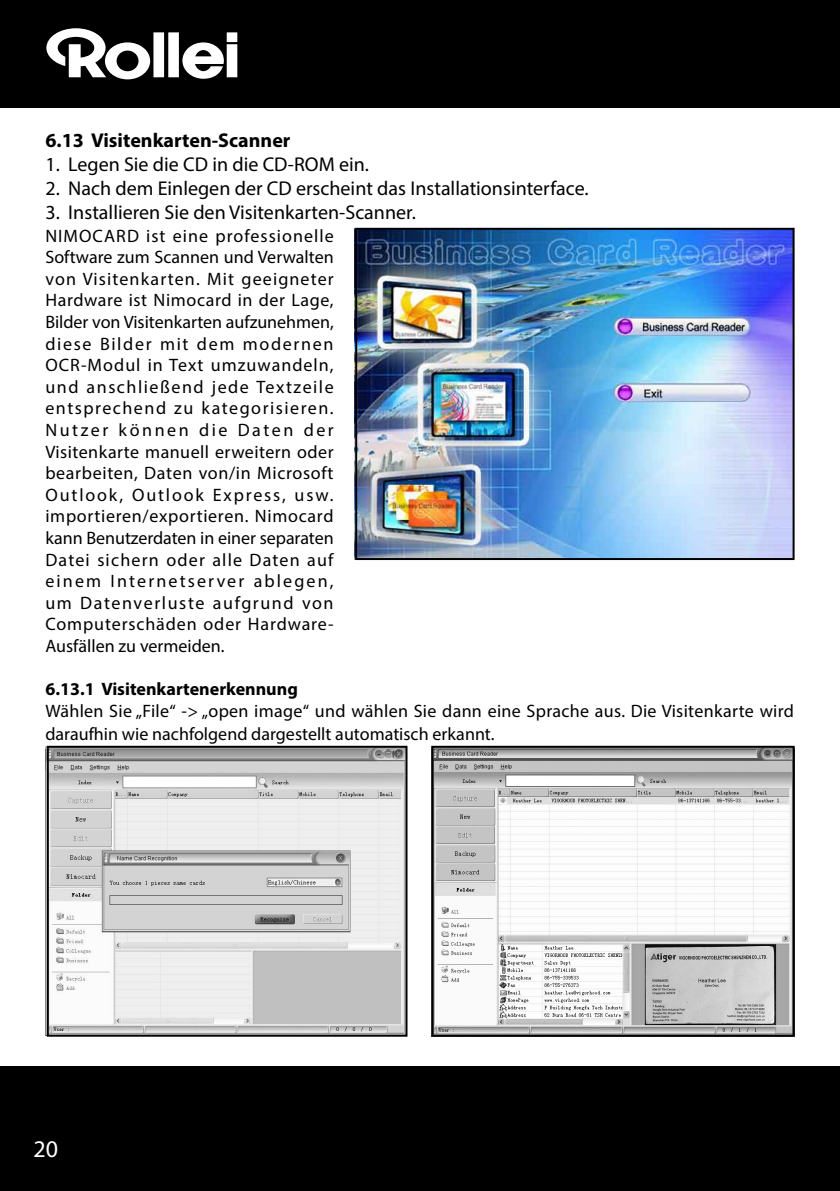
<style>
.page{position:relative;width:840px;height:1191px;background:#fff}
.page>*{position:absolute;margin:0;border:0;box-sizing:border-box;transform-origin:0 0}
.t1{font:24px "Myriad Pro";color:#fff}
.t2{font:20px "Myriad Pro";color:#000}
.t3{font:700 20px "Myriad Pro";color:#000}
.t4{font:18px/21.6px "Myriad Pro";letter-spacing:.015em;color:#000;text-align:justify}
.t5{font:700 18px "Myriad Pro";color:#000}
</style>
<div class="page">
<div style="left:0;top:1066px;width:839px;height:125px;background:#000"></div>
<div style="left:0;top:0;width:839px;height:108px;background:#000"></div>
<svg style="left:46px;top:28px;width:191px;height:51px"></svg>
<img style="left:354px;top:228px;width:437px;height:332px">
<img style="left:45px;top:746px;width:359px;height:289px">
<img style="left:434px;top:749px;width:357px;height:284px">
<div style="left:431px;top:746px;width:363px;height:290px;border:2px solid #000"></div>
<div style="left:355px;top:228px;width:439px;height:332px;border:2px solid #000"></div>
<div style="left:47px;top:746px;width:360px;height:290px;border:2px solid #000"></div>
<p class="t3" style="left:45px;top:127px;width:246px">6.13 Visitenkarten-Scanner</p>
<p class="t2" style="left:45px;top:152px;width:325px">1. Legen Sie die CD in die CD-ROM ein.</p>
<p class="t2" style="left:45px;top:176px;width:544px">2. Nach dem Einlegen der CD erscheint das Installationsinterface.</p>
<p class="t2" style="left:45px;top:200px;width:372px">3. Installieren Sie den Visitenkarten-Scanner.</p>
<p class="t4" style="left:45px;top:224px;width:290px">NIMOCARD ist eine professionelle Software zum Scannen und Verwalten von Visitenkarten. Mit geeigneter Hardware ist Nimocard in der Lage, Bilder von Visitenkarten aufzunehmen, diese Bilder mit dem modernen OCR-Modul in Text umzuwandeln, und anschließend jede Textzeile entsprechend zu kategorisieren.<br>Nutzer können die Daten der Visitenkarte manuell erweitern oder bearbeiten, Daten von/in Microsoft Outlook, Outlook Express, usw. importieren/exportieren. Nimocard kann Benutzerdaten in einer separaten Datei sichern oder alle Daten auf einem Internetserver ablegen, um Datenverluste aufgrund von Computerschäden oder Hardware-Ausfällen zu vermeiden.</p>
<p class="t5" style="left:45px;top:677px;width:254px">6.13.1 Visitenkartenerkennung</p>
<p class="t4" style="left:45px;top:699px;width:749px;line-height:22.6px">Wählen Sie „File“ -&gt; „open image“ und wählen Sie dann eine Sprache aus. Die Visitenkarte wird daraufhin wie nachfolgend dargestellt automatisch erkannt.</p>
<h1 class="t1" style="left:33px;top:1134px;width:26px">20</h1>
</div>
